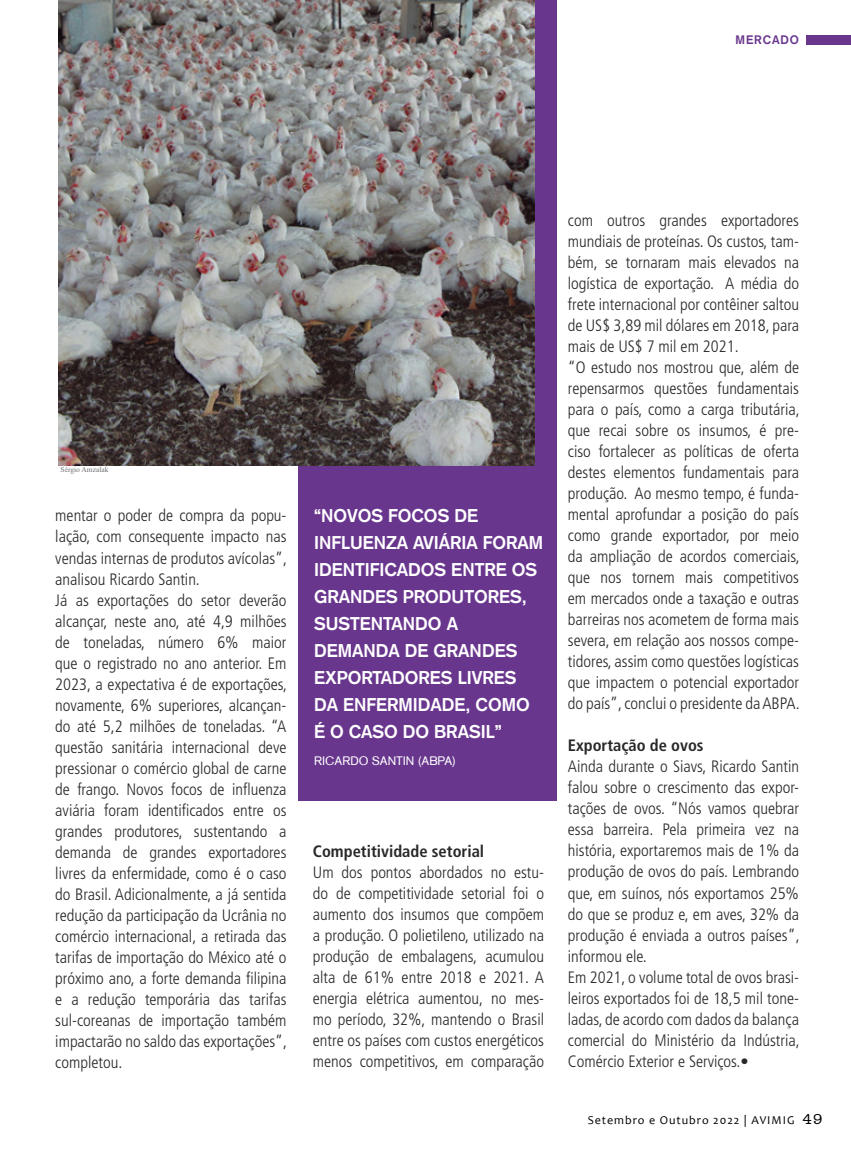
<style>
.page{position:relative;width:851px;height:1149px;background:#fff}
.page>*{position:absolute;margin:0;border:0;box-sizing:border-box;transform-origin:0 0}
.t1{font:700 18px/27px "Basic Commercial LT Com";color:#fff}
.t2{font:300 condensed 16.5px/21px "Frutiger LT Std";color:#292829}
.t3{font:700 condensed 16.5px "Frutiger LT Std";color:#292829}
.t4{font:12px "Candara";letter-spacing:.08em;color:#000}
.t5{font:12px "Basic Commercial LT Com";color:#fff}
.t6{font:700 12px "Basic Commercial LT Com";letter-spacing:.08em;color:#69368e}
.t7{font:7.5px "Times New Roman";color:#6d6e71}
.s1{font-family:"American Typewriter BT";font-size:15px}
</style>
<div class="page">
<div style="left:806px;top:35px;width:44px;height:9px;background:#69368e"></div>
<div style="left:298px;top:0;width:259px;height:799px;background:#69368e"></div>
<img style="left:59px;top:0;width:475px;height:465px">
<p class="t6" style="left:735px;top:33px;width:65px">MERCADO</p>
<p class="t7" style="left:60px;top:464px;width:49px">Sérgio Amzalak</p>
<p class="t2" style="left:55px;top:505px;width:233px">mentar o poder de compra da popu&shy;lação, com consequente impacto nas vendas internas de produtos avícolas”, analisou Ricardo Santin.<br>Já as exportações do setor deverão alcançar, neste ano, até 4,9 milhões de toneladas, número 6% maior que o registrado no ano anterior. Em 2023, a expectativa é de exportações, novamente, 6% superiores, alcançan&shy;do até 5,2 milhões de toneladas. “A questão sanitária internacional deve pressionar o comércio global de carne de frango. Novos focos de influenza aviária foram identificados entre os grandes produtores, sustentando a demanda de grandes exportadores livres da enfermidade, como é o caso do Brasil. Adicionalmente, a já sentida redução da participação da Ucrânia no comércio internacional, a retirada das tarifas de importação do México até o próximo ano, a forte demanda filipina e a redução temporária das tarifas sul-coreanas de importação também impactarão no saldo das exportações”, completou.</p>
<p class="t1" style="left:314px;top:502px;width:230px">“NOVOS FOCOS DE<br>INFLUENZA AVIÁRIA FORAM<br>IDENTIFICADOS ENTRE OS<br>GRANDES PRODUTORES,<br>SUSTENTANDO A<br>DEMANDA DE GRANDES<br>EXPORTADORES LIVRES<br>DA ENFERMIDADE, COMO<br>É O CASO DO BRASIL”</p>
<p class="t5" style="left:314px;top:753px;width:143px">RICARDO SANTIN (ABPA)</p>
<p class="t3" style="left:313px;top:841px;width:173px">Competitividade setorial</p>
<p class="t2" style="left:313px;top:861px;width:233px;text-align:justify">Um dos pontos abordados no estu&shy;do de competitividade setorial foi o aumento dos insumos que compõem a produção. O polietileno, utilizado na produção de embalagens, acumulou alta de 61% entre 2018 e 2021. A energia elétrica aumentou, no mes&shy;mo período, 32%, mantendo o Brasil entre os países com custos energéticos menos competitivos, em comparação</p>
<p class="t2" style="left:567px;top:210px;width:233px">com outros grandes exportadores mundiais de proteínas. Os custos, tam&shy;bém, se tornaram mais elevados na logística de exportação. A média do frete internacional por contêiner saltou de US$ 3,89 mil dólares em 2018, para mais de US$ 7 mil em 2021.<br>“O estudo nos mostrou que, além de repensarmos questões fundamentais para o país, como a carga tributária, que recai sobre os insumos, é pre&shy;ciso fortalecer as políticas de oferta destes elementos fundamentais para produção. Ao mesmo tempo, é funda&shy;mental aprofundar a posição do país como grande exportador, por meio da ampliação de acordos comerciais, que nos tornem mais competitivos em mercados onde a taxação e outras barreiras nos acometem de forma mais severa, em relação aos nossos compe&shy;tidores, assim como questões logísticas que impactem o potencial exportador do país”, conclui o presidente da ABPA.</p>
<p class="t3" style="left:567px;top:735px;width:137px">Exportação de ovos</p>
<p class="t2" style="left:567px;top:756px;width:233px">Ainda durante o Siavs, Ricardo Santin falou sobre o crescimento das expor&shy;tações de ovos. “Nós vamos quebrar essa barreira. Pela primeira vez na história, exportaremos mais de 1% da produção de ovos do país. Lembrando que, em suínos, nós exportamos 25% do que se produz e, em aves, 32% da produção é enviada a outros países”, informou ele.<br>Em 2021, o volume total de ovos brasi&shy;leiros exportados foi de 18,5 mil tone&shy;ladas, de acordo com dados da balança comercial do Ministério da Indústria, Comércio Exterior e Serviços.•</p>
<p class="t4" style="left:587px;top:1112px;width:236px">Setembro e Outubro 2022 | AVIMIG <span class="s1">49</span></p>
</div>
